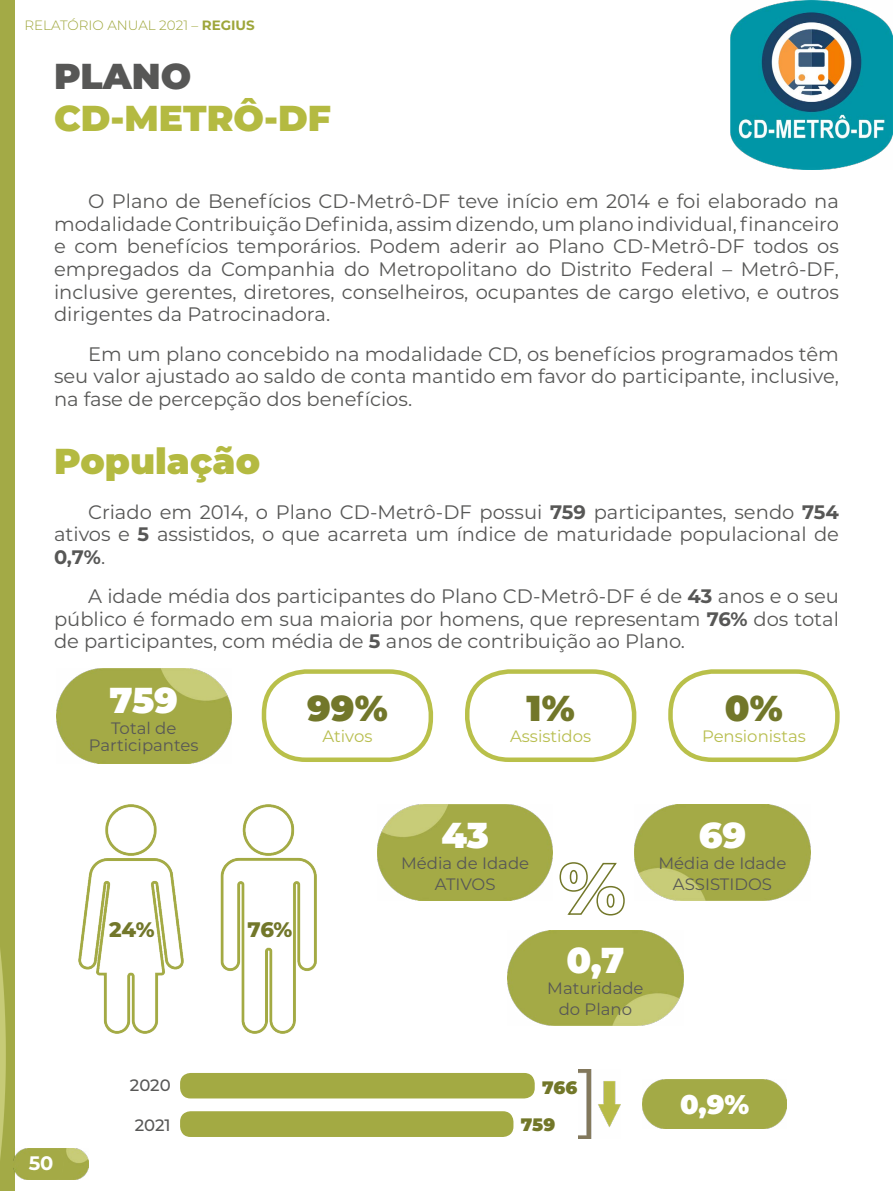
<style>
.page{position:relative;width:893px;height:1191px;background:#fff}
.page>*{position:absolute;margin:0;border:0;box-sizing:border-box;transform-origin:0 0}
.t1{font:900 36px "Montserrat";color:#b4ba41}
.t2{font:900 36px "Montserrat";color:#fff}
.t3{font:900 36px "Montserrat";color:#72772a}
.t4{font:900 36px "Montserrat";color:#575756}
.t5{font:900 27px "Montserrat";color:#fff}
.t6{font:800 21px "Montserrat";color:#72772a}
.t7{font:19.5px/22.5px "Montserrat";color:#575756;text-align:justify}
.t8{font:700 19.5px "Montserrat";color:#fff}
.t9{font:900 18px "Montserrat";letter-spacing:-.005em;color:#727729}
.t10{font:16.5px "Montserrat";color:#575756}
.t11{font:16.5px "Montserrat";color:#b8be4f}
.t12{font:500 16.5px "Montserrat";letter-spacing:-.005em;color:#575756}
.t13{font:300 13.5px "Montserrat";color:#9ea63a}
.s1{font-weight:700}
</style>
<div class="page">
<img style="left:730px;top:0;width:163px;height:170px">
<img style="left:56px;top:668px;width:175px;height:95px">
<div style="left:465px;top:669px;width:171px;height:93px;border:4px solid #b9c04a;border-radius:42px"></div>
<div style="left:262px;top:669px;width:171px;height:93px;border:4px solid #b9c04a;border-radius:42px"></div>
<div style="left:668px;top:669px;width:172px;height:93px;border:4px solid #b9c04a;border-radius:42px"></div>
<img style="left:643px;top:1079px;width:144px;height:49px">
<div style="left:180px;top:1073px;width:355px;height:25px;background:#a3aa43;border-radius:10px"></div>
<div style="left:180px;top:1111px;width:333px;height:26px;background:#a3aa43;border-radius:10px"></div>
<img style="left:578px;top:1069px;width:43px;height:69px">
<img style="left:79px;top:805px;width:237px;height:228px">
<img style="left:378px;top:805px;width:175px;height:95px">
<img style="left:635px;top:805px;width:175px;height:95px">
<img style="left:508px;top:930px;width:175px;height:95px">
<svg style="left:559px;top:862px;width:66px;height:54px"></svg>
<div style="left:0;top:0;width:15px;height:1191px;background:#a3aa46"></div>
<img style="left:14px;top:1148px;width:74px;height:31px">
<p class="t13" style="left:24px;top:16px;width:232px">RELATÓRIO ANUAL 2021 – <span class="s1">REGIUS</span></p>
<p class="t4" style="left:54px;top:49px;width:139px">PLANO</p>
<p class="t1" style="left:54px;top:91px;width:278px">CD-METRÔ-DF</p>
<p class="t7" style="left:54px;top:190px;width:786px;text-indent:34px">O Plano de Benefícios CD-Metrô-DF teve início em 2014 e foi elaborado na modalidade Contribuição Definida, assim dizendo, um plano individual, financeiro e com benefícios temporários. Podem aderir ao Plano CD-Metrô-DF todos os empregados da Companhia do Metropolitano do Distrito Federal – Metrô-DF, inclusive gerentes, diretores, conselheiros, ocupantes de cargo eletivo, e outros dirigentes da Patrocinadora.</p>
<p class="t7" style="left:54px;top:342px;width:787px;text-indent:34px">Em um plano concebido na modalidade CD, os benefícios programados têm seu valor ajustado ao saldo de conta mantido em favor do participante, inclusive, na fase de percepção dos benefícios.</p>
<p class="t1" style="left:54px;top:434px;width:208px">População</p>
<p class="t7" style="left:54px;top:500px;width:786px;text-indent:34px">Criado em 2014, o Plano CD-Metrô-DF possui <span class="s1">759</span> participantes, sendo <span class="s1">754 </span>ativos e <span class="s1">5</span> assistidos, o que acarreta um índice de maturidade populacional de <span class="s1">0,7%</span>.</p>
<p class="t7" style="left:54px;top:584px;width:786px;text-indent:34px">A idade média dos participantes do Plano CD-Metrô-DF é de <span class="s1">43</span> anos e o seu público é formado em sua maioria por homens, que representam <span class="s1">76%</span> dos total de participantes, com média de <span class="s1">5</span> anos de contribuição ao Plano.</p>
<p class="t2" style="left:109px;top:673px;width:70px">759</p>
<p class="t10" style="left:111px;top:717px;width:67px">Total de</p>
<p class="t10" style="left:89px;top:733px;width:111px">Participantes</p>
<p class="t3" style="left:307px;top:681px;width:82px">99%</p>
<p class="t11" style="left:322px;top:724px;width:51px">Ativos</p>
<p class="t3" style="left:725px;top:681px;width:59px">0%</p>
<p class="t11" style="left:702px;top:724px;width:105px">Pensionistas</p>
<p class="t3" style="left:527px;top:681px;width:50px">1%</p>
<p class="t11" style="left:510px;top:724px;width:83px">Assistidos</p>
<p class="t8" style="left:29px;top:1149px;width:26px">50</p>
<p class="t6" style="left:109px;top:914px;width:47px">24%</p>
<p class="t6" style="left:248px;top:914px;width:46px">76%</p>
<p class="t2" style="left:441px;top:808px;width:49px">43</p>
<p class="t10" style="left:401px;top:852px;width:129px">Média de Idade</p>
<p class="t10" style="left:435px;top:873px;width:62px">ATIVOS</p>
<p class="t2" style="left:699px;top:808px;width:49px">69</p>
<p class="t10" style="left:658px;top:852px;width:129px">Média de Idade</p>
<p class="t10" style="left:673px;top:873px;width:101px">ASSISTIDOS</p>
<p class="t2" style="left:566px;top:933px;width:59px">0,7</p>
<p class="t10" style="left:547px;top:977px;width:98px">Maturidade</p>
<p class="t10" style="left:559px;top:998px;width:75px">do Plano</p>
<p class="t12" style="left:130px;top:1074px;width:42px">2020</p>
<p class="t9" style="left:542px;top:1073px;width:37px">766</p>
<p class="t12" style="left:135px;top:1113px;width:37px">2021</p>
<p class="t9" style="left:521px;top:1110px;width:36px">759</p>
<p class="t5" style="left:680px;top:1084px;width:71px">0,9%</p>
</div>
